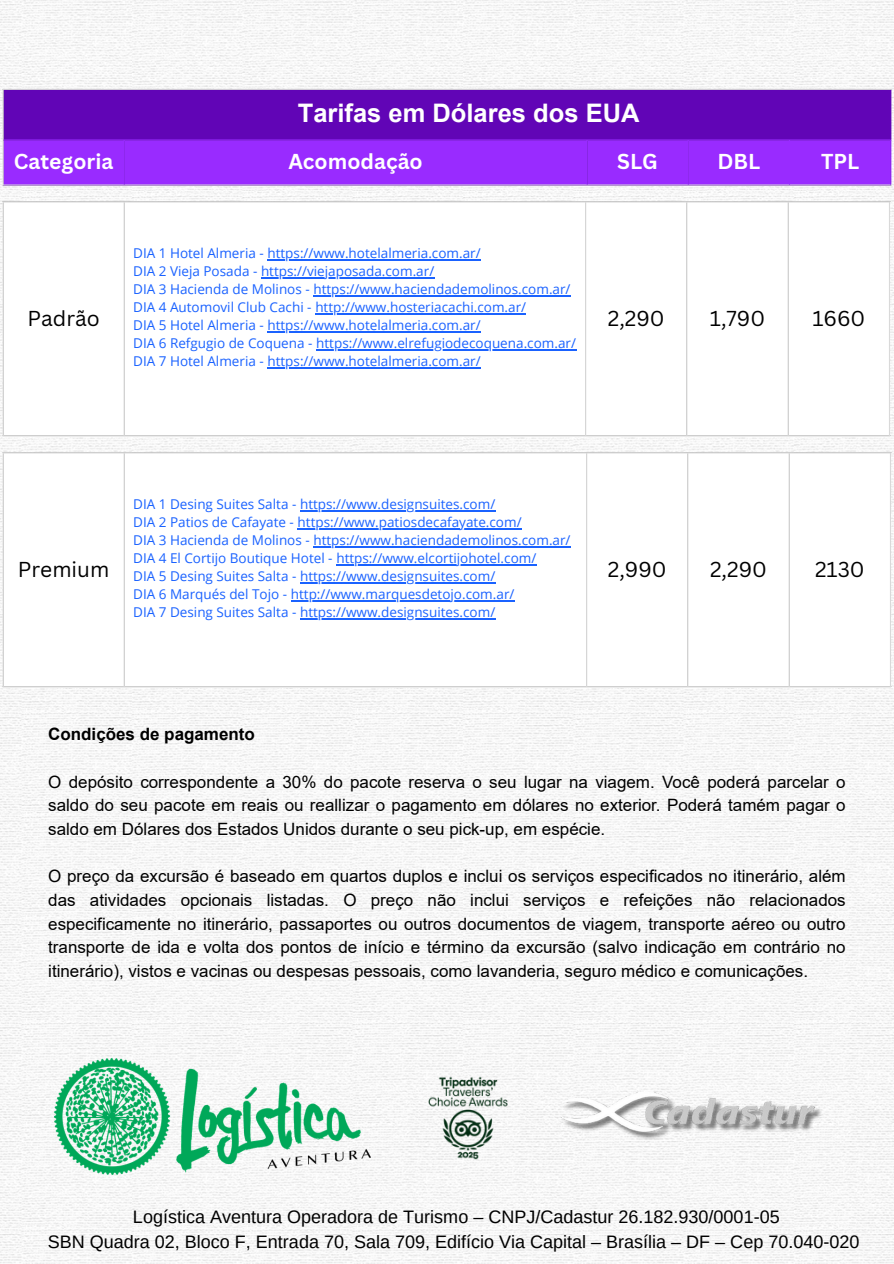
<style>
.page{position:relative;width:894px;height:1264px;background:#fff}
.page>*{position:absolute;margin:0;border:0;box-sizing:border-box;transform-origin:0 0}
.t1{font:700 25.5px "Arial";color:#fff}
.t2{font:21px "Canva Sans";color:#000}
.t3{font:700 21px "Canva Sans";color:#fff}
.t4{font:18px/24.8px "Arimo";color:#000;text-align:center}
.t5{font:16.95px/23.7px "Arial";color:#000;text-align:justify}
.t6{font:700 16.95px "Arial";color:#000}
.t7{font:13.5px/18px "Open Sans";color:#1a62ff}
</style>
<div class="page">
<img style="left:0;top:0;width:893px;height:1263px">
<div style="left:3px;top:89px;width:887px;height:51px;background:#6105b6"></div>
<div style="left:3px;top:140px;width:122px;height:45px;background:#992bff"></div>
<div style="left:124px;top:140px;width:463px;height:45px;background:#992bff"></div>
<div style="left:587px;top:140px;width:101px;height:45px;background:#992bff"></div>
<div style="left:688px;top:140px;width:101px;height:45px;background:#992bff"></div>
<div style="left:789px;top:140px;width:101px;height:45px;background:#992bff"></div>
<hr style="left:3px;top:90px;width:1px;height:94px;background:#d9d9d9">
<hr style="left:3px;top:89px;width:888px;height:1px;background:#d9d9d9">
<hr style="left:3px;top:184px;width:888px;height:2px;background:#d9d9d9">
<hr style="left:890px;top:141px;width:1px;height:43px;background:#992bff">
<hr style="left:4px;top:139px;width:887px;height:2px;background:#992bff">
<hr style="left:890px;top:90px;width:1px;height:49px;background:#6105b6">
<div style="left:3px;top:202px;width:122px;height:234px;background:#fff"></div>
<div style="left:124px;top:202px;width:461px;height:234px;background:#fff"></div>
<div style="left:585px;top:202px;width:101px;height:234px;background:#fff"></div>
<div style="left:686px;top:202px;width:102px;height:234px;background:#fff"></div>
<div style="left:788px;top:202px;width:101px;height:234px;background:#fff"></div>
<hr style="left:267px;top:259px;width:213px;height:1px;background:#1a62ff">
<hr style="left:261px;top:277px;width:173px;height:1px;background:#1a62ff">
<hr style="left:313px;top:295px;width:257px;height:1px;background:#1a62ff">
<hr style="left:315px;top:313px;width:211px;height:1px;background:#1a62ff">
<hr style="left:267px;top:331px;width:213px;height:1px;background:#1a62ff">
<hr style="left:316px;top:349px;width:260px;height:1px;background:#1a62ff">
<hr style="left:267px;top:367px;width:213px;height:1px;background:#1a62ff">
<hr style="left:3px;top:202px;width:1px;height:233px;background:#d9d9d9">
<hr style="left:124px;top:202px;width:1px;height:233px;background:#d9d9d9">
<hr style="left:585px;top:202px;width:1px;height:233px;background:#d9d9d9">
<hr style="left:686px;top:202px;width:1px;height:233px;background:#d9d9d9">
<hr style="left:787px;top:202px;width:1px;height:233px;background:#d9d9d9">
<hr style="left:888px;top:202px;width:1px;height:233px;background:#d9d9d9">
<hr style="left:3px;top:201px;width:886px;height:1px;background:#d9d9d9">
<hr style="left:3px;top:435px;width:886px;height:1px;background:#d9d9d9">
<div style="left:3px;top:453px;width:122px;height:234px;background:#fff"></div>
<div style="left:124px;top:453px;width:463px;height:234px;background:#fff"></div>
<div style="left:586px;top:453px;width:101px;height:234px;background:#fff"></div>
<div style="left:687px;top:453px;width:102px;height:234px;background:#fff"></div>
<div style="left:789px;top:453px;width:101px;height:234px;background:#fff"></div>
<hr style="left:300px;top:510px;width:195px;height:1px;background:#1a62ff">
<hr style="left:297px;top:528px;width:224px;height:1px;background:#1a62ff">
<hr style="left:313px;top:546px;width:257px;height:1px;background:#1a62ff">
<hr style="left:336px;top:564px;width:200px;height:1px;background:#1a62ff">
<hr style="left:300px;top:582px;width:195px;height:1px;background:#1a62ff">
<hr style="left:291px;top:600px;width:223px;height:1px;background:#1a62ff">
<hr style="left:300px;top:618px;width:195px;height:1px;background:#1a62ff">
<hr style="left:3px;top:453px;width:1px;height:233px;background:#d9d9d9">
<hr style="left:124px;top:453px;width:1px;height:233px;background:#d9d9d9">
<hr style="left:586px;top:453px;width:1px;height:233px;background:#d9d9d9">
<hr style="left:687px;top:453px;width:1px;height:233px;background:#d9d9d9">
<hr style="left:788px;top:453px;width:1px;height:233px;background:#d9d9d9">
<hr style="left:889px;top:453px;width:1px;height:233px;background:#d9d9d9">
<hr style="left:3px;top:452px;width:887px;height:1px;background:#d9d9d9">
<hr style="left:3px;top:686px;width:887px;height:1px;background:#d9d9d9">
<img style="left:55px;top:1058px;width:315px;height:116px">
<img style="left:531px;top:1091px;width:321px;height:50px">
<img style="left:416px;top:1059px;width:104px;height:115px">
<h1 class="t1" style="left:298px;top:99px;width:343px">Tarifas em Dólares dos EUA</h1>
<h2 class="t3" style="left:14px;top:147px;width:101px">Categoria</h2>
<h2 class="t3" style="left:288px;top:147px;width:136px">Acomodação</h2>
<h2 class="t3" style="left:617px;top:147px;width:42px">SLG</h2>
<h2 class="t3" style="left:717px;top:147px;width:44px">DBL</h2>
<h2 class="t3" style="left:820px;top:147px;width:40px">TPL</h2>
<h2 class="t2" style="left:27px;top:303px;width:74px">Padrão</h2>
<p class="t7" style="left:133px;top:244px;width:444px">DIA 1 Hotel Almeria - https://www.hotelalmeria.com.ar/<br>DIA 2 Vieja Posada - https://viejaposada.com.ar/<br>DIA 3 Hacienda de Molinos - https://www.haciendademolinos.com.ar/ DIA 4 Automovil Club Cachi - http://www.hosteriacachi.com.ar/<br>DIA 5 Hotel Almeria - https://www.hotelalmeria.com.ar/<br>DIA 6 Refgugio de Coquena - https://www.elrefugiodecoquena.com.ar/ DIA 7 Hotel Almeria - https://www.hotelalmeria.com.ar/</p>
<h2 class="t2" style="left:607px;top:303px;width:58px">2,290</h2>
<h2 class="t2" style="left:709px;top:303px;width:57px">1,790</h2>
<h2 class="t2" style="left:812px;top:303px;width:54px">1660</h2>
<h2 class="t2" style="left:18px;top:554px;width:93px">Premium</h2>
<p class="t7" style="left:133px;top:494px;width:439px">DIA 1 Desing Suites Salta - https://www.designsuites.com/<br>DIA 2 Patios de Cafayate - https://www.patiosdecafayate.com/<br>DIA 3 Hacienda de Molinos - https://www.haciendademolinos.com.ar/ DIA 4 El Cortijo Boutique Hotel - https://www.elcortijohotel.com/<br>DIA 5 Desing Suites Salta - https://www.designsuites.com/<br>DIA 6 Marqués del Tojo - http://www.marquesdetojo.com.ar/<br>DIA 7 Desing Suites Salta - https://www.designsuites.com/</p>
<h2 class="t2" style="left:607px;top:554px;width:60px">2,990</h2>
<h2 class="t2" style="left:709px;top:554px;width:58px">2,290</h2>
<h2 class="t2" style="left:814px;top:554px;width:51px">2130</h2>
<p class="t6" style="left:48px;top:725px;width:208px">Condições de pagamento</p>
<p class="t5" style="left:48px;top:770px;width:798px">O depósito correspondente a 30% do pacote reserva o seu lugar na viagem. Você poderá parcelar o saldo do seu pacote em reais ou reallizar o pagamento em dólares no exterior. Poderá tamém pagar o saldo em Dólares dos Estados Unidos durante o seu pick-up, em espécie.</p>
<p class="t5" style="left:48px;top:864px;width:798px">O preço da excursão é baseado em quartos duplos e inclui os serviços especificados no itinerário, além das atividades opcionais listadas. O preço não inclui serviços e refeições não relacionados especificamente no itinerário, passaportes ou outros documentos de viagem, transporte aéreo ou outro transporte de ida e volta dos pontos de início e término da excursão (salvo indicação em contrário no itinerário), vistos e vacinas ou despesas pessoais, como lavanderia, seguro médico e comunicações.</p>
<h3 class="t4" style="left:48px;top:1204px;width:813px">Logística Aventura Operadora de Turismo – CNPJ/Cadastur 26.182.930/0001-05<br>SBN Quadra 02, Bloco F, Entrada 70, Sala 709, Edifício Via Capital – Brasília – DF – Cep 70.040-020</h3>
</div>
